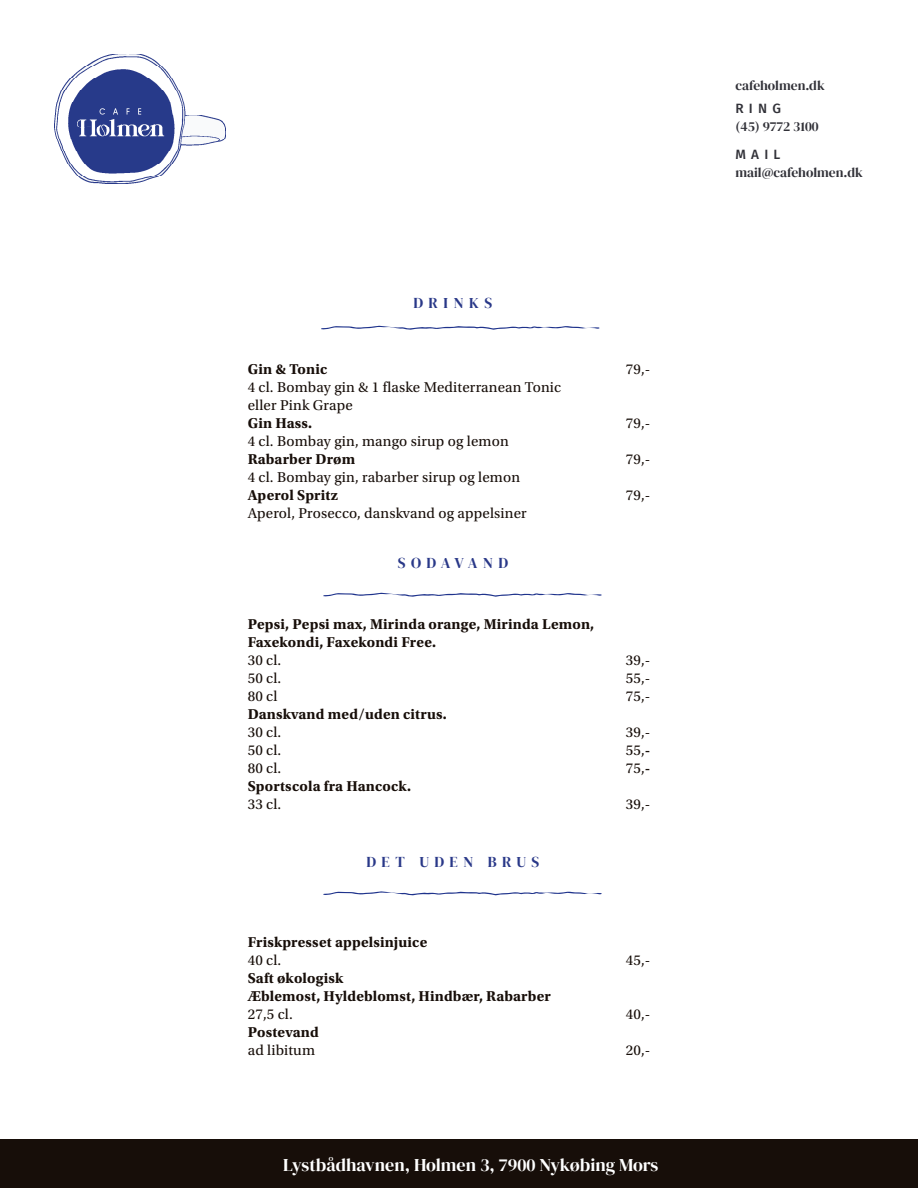
<style>
.page{position:relative;width:918px;height:1188px;background:#fff}
.page>*{position:absolute;margin:0;border:0;box-sizing:border-box;transform-origin:0 0}
.t1{font:18px "DM Serif Display";color:#fff}
.Menu_item{font:700 15px/18px "Utopia Std";letter-spacing:.01em;color:#170e09}
.Menu_item-2{font:15px "Utopia Std";letter-spacing:.01em;color:#170e09}
.Menu_Section{font:15px "DM Serif Display";letter-spacing:.36em;color:#293888}
.t2{font:13.5px "DM Serif Display";color:#313138}
.t3{font:500 13.5px "Fira Sans";letter-spacing:.385em;color:#313138}
.s1{font-weight:700}
.s2{font-weight:400}
</style>
<div class="page">
<svg style="left:321px;top:326px;width:279px;height:4px"></svg>
<svg style="left:323px;top:593px;width:279px;height:4px"></svg>
<img style="left:54px;top:54px;width:172px;height:129px">
<div style="left:0;top:1140px;width:918px;height:48px;background:#170e09"></div>
<svg style="left:323px;top:891px;width:279px;height:5px"></svg>
<p class="Menu_Section" style="left:414px;top:294px;width:80px">DRINKS</p>
<p class="Menu_item" style="left:248px;top:361px;width:81px">Gin &amp; Tonic</p>
<p class="Menu_item-2" style="left:626px;top:362px;width:26px">79,-</p>
<p class="Menu_item-2" style="left:248px;top:380px;width:315px">4 cl. Bombay gin &amp; 1 flaske Mediterranean Tonic</p>
<p class="Menu_item-2" style="left:248px;top:398px;width:107px">eller Pink Grape</p>
<p class="Menu_item" style="left:248px;top:415px;width:66px">Gin Hass.</p>
<p class="Menu_item-2" style="left:626px;top:416px;width:26px">79,-</p>
<p class="Menu_item-2" style="left:248px;top:434px;width:263px">4 cl. Bombay gin, mango sirup og lemon</p>
<p class="Menu_item" style="left:248px;top:451px;width:109px">Rabarber Drøm</p>
<p class="Menu_item-2" style="left:626px;top:452px;width:26px">79,-</p>
<p class="Menu_item-2" style="left:248px;top:470px;width:274px">4 cl. Bombay gin, rabarber sirup og lemon</p>
<p class="Menu_item" style="left:248px;top:487px;width:92px">Aperol Spritz</p>
<p class="Menu_item-2" style="left:626px;top:488px;width:26px">79,-</p>
<p class="Menu_item-2" style="left:248px;top:506px;width:280px">Aperol, Prosecco, danskvand og appelsiner</p>
<p class="Menu_Section" style="left:398px;top:554px;width:112px">SODAVAND</p>
<p class="Menu_item" style="left:248px;top:616px;width:348px">Pepsi, Pepsi max, Mirinda orange, Mirinda Lemon,</p>
<p class="Menu_item" style="left:248px;top:634px;width:190px">Faxekondi, Faxekondi Free.</p>
<p class="Menu_item-2" style="left:248px;top:653px;width:35px">30 cl.</p>
<p class="Menu_item-2" style="left:626px;top:653px;width:26px">39,-</p>
<p class="Menu_item-2" style="left:248px;top:671px;width:35px">50 cl.</p>
<p class="Menu_item-2" style="left:626px;top:671px;width:26px">55,-</p>
<p class="Menu_item-2" style="left:248px;top:689px;width:31px">80 cl</p>
<p class="Menu_item-2" style="left:626px;top:689px;width:26px">75,-</p>
<p class="Menu_item" style="left:248px;top:706px;width:200px">Danskvand med/uden citrus.</p>
<p class="Menu_item-2" style="left:248px;top:725px;width:35px">30 cl.</p>
<p class="Menu_item-2" style="left:626px;top:725px;width:26px">39,-</p>
<p class="Menu_item-2" style="left:248px;top:743px;width:35px">50 cl.</p>
<p class="Menu_item-2" style="left:626px;top:743px;width:26px">55,<span class="s1">-</span></p>
<p class="Menu_item-2" style="left:248px;top:761px;width:35px">80 cl.</p>
<p class="Menu_item-2" style="left:626px;top:761px;width:26px">75,<span class="s1">-</span></p>
<p class="Menu_item" style="left:248px;top:778px;width:165px">Sportscola fra Hancock.</p>
<p class="Menu_item-2" style="left:248px;top:797px;width:35px">33 cl.</p>
<p class="Menu_item-2" style="left:626px;top:797px;width:26px">39,-</p>
<p class="Menu_Section" style="left:367px;top:853px;width:174px">DET UDEN BRUS</p>
<p class="Menu_item" style="left:248px;top:933px;width:181px">Friskpresset appelsinjuice<br><span class="s2">40 cl.</span></p>
<p class="Menu_item" style="left:248px;top:969px;width:97px">Saft økologisk</p>
<p class="Menu_item" style="left:248px;top:987px;width:305px">Æblemost, Hyldeblomst, Hindbær, Rabarber<br><span class="s2">27,5 cl.</span></p>
<p class="Menu_item" style="left:248px;top:1023px;width:73px">Postevand <span class="s2">ad libitum</span></p>
<p class="Menu_item-2" style="left:626px;top:952px;width:26px">45,-</p>
<p class="Menu_item-2" style="left:626px;top:1006px;width:26px">40,-</p>
<p class="Menu_item-2" style="left:626px;top:1042px;width:26px">20,-</p>
<p class="t1" style="left:283px;top:1154px;width:377px">Lystbådhavnen, Holmen 3, 7900 Nykøbing Mors</p>
<p class="t2" style="left:735px;top:77px;width:91px">cafeholmen.dk</p>
<p class="t3" style="left:736px;top:97px;width:47px">RING</p>
<p class="t2" style="left:735px;top:118px;width:85px">(45) 9772 3100</p>
<p class="t3" style="left:736px;top:144px;width:46px">MAIL</p>
<p class="t2" style="left:735px;top:165px;width:129px">mail@cafeholmen.dk</p>
</div>
